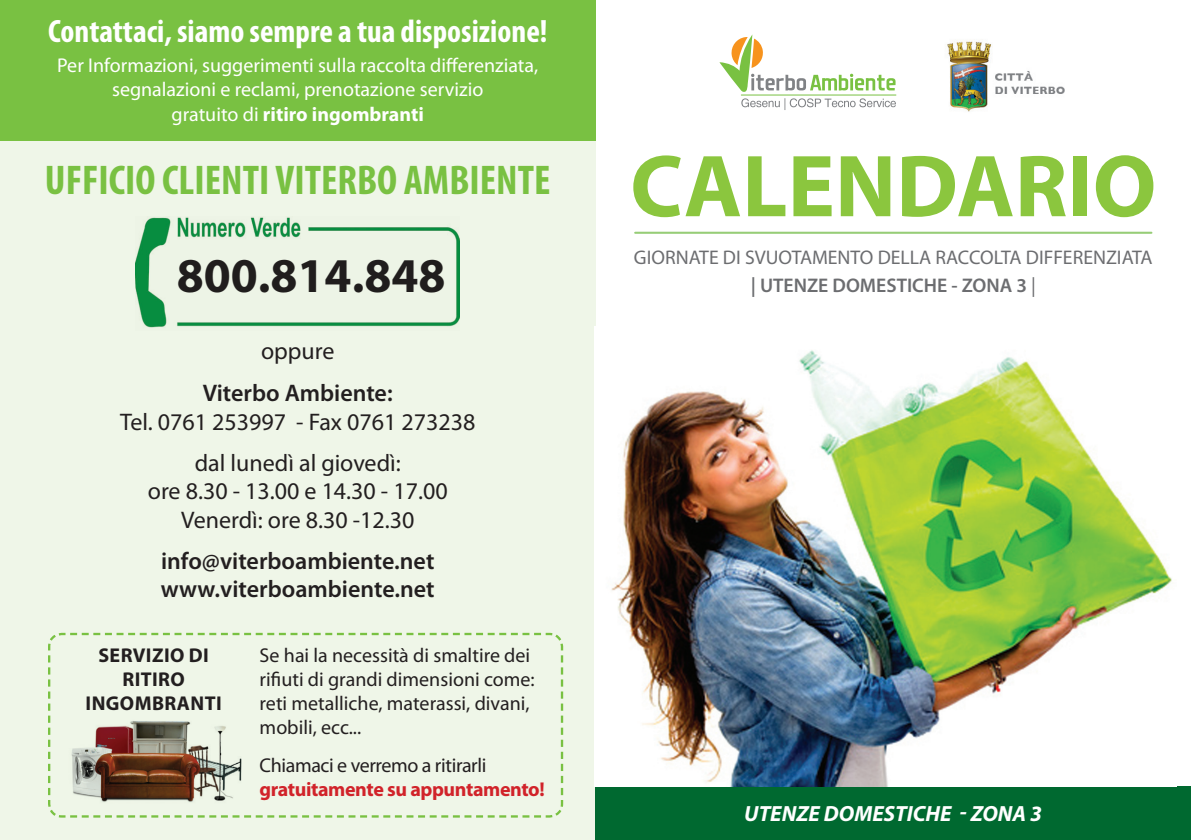
<style>
.page{position:relative;width:1191px;height:840px;background:#fff}
.page>*{position:absolute;margin:0;border:0;box-sizing:border-box;transform-origin:0 0}
.t1{font:700 88.8px "Myriad Pro";color:#8bc63e}
.t2{font:700 48.8px "Myriad Pro";color:#231f20}
.t3{font:700 condensed 41.6px "Myriad Pro";color:#79c142}
.t4{font:700 condensed 32.4px "Myriad Pro";color:#fff}
.t5{font:24px/40.4px "Myriad Pro";color:#231f20;text-align:center}
.t6{font:600 24px/28.8px "Myriad Pro";color:#231f20}
.t7{font:italic 700 22px "Myriad Pro";color:#fff}
.t8{font:20px/24px "Myriad Pro";color:#fff;text-align:center}
.t9{font:20px/24px "Myriad Pro";color:#231f20}
.t10{font:700 20px "Myriad Pro";letter-spacing:-.02em;color:#d1232a}
.t11{font:700 20px/24px "Myriad Pro";letter-spacing:.02em;color:#231f20;text-align:center}
.t12{font:20px "Myriad Pro";letter-spacing:-.02em;color:#231f20}
.t13{font:19.8px/28px "Myriad Pro";color:#6c6d70;text-align:center}
.s1{font-weight:700}
.s2{font-weight:600}
</style>
<div class="page">
<div style="left:0;top:141px;width:595px;height:698px;background:#eff6e8"></div>
<div style="left:0;top:0;width:595px;height:141px;background:#79c142"></div>
<svg style="left:48px;top:632px;width:516px;height:186px"></svg>
<img style="left:65px;top:717px;width:179px;height:85px">
<img style="left:136px;top:217px;width:324px;height:111px">
<div style="left:595px;top:785px;width:596px;height:54px;background:#006930"></div>
<img style="left:611px;top:350px;width:561px;height:435px">
<hr style="left:635px;top:231px;width:516px;height:3px;background:#97cd77">
<svg style="left:741px;top:98px;width:155px;height:12px"></svg>
<hr style="left:741px;top:94px;width:155px;height:1px;background:#79c142">
<svg style="left:719px;top:34px;width:176px;height:58px"></svg>
<img style="left:947px;top:41px;width:118px;height:71px">
<h3 class="t4" style="left:48px;top:11px;width:501px">Contattaci, siamo sempre a tua disposizione!</h3>
<p class="t8" style="left:57px;top:53px;width:483px">Per Informazioni, suggerimenti sulla raccolta differenziata, segnalazioni e reclami, prenotazione servizio<br>gratuito di <span class="s1">ritiro ingombranti</span></p>
<h3 class="t3" style="left:45px;top:154px;width:507px">UFFICIO CLIENTI VITERBO AMBIENTE</h3>
<h2 class="t2" style="left:177px;top:243px;width:270px">800.814.848</h2>
<p class="t5" style="left:261px;top:330px;width:75px">oppure</p>
<p class="t6" style="left:203px;top:378px;width:191px">Viterbo Ambiente:</p>
<p class="t5" style="left:120px;top:401px;width:357px">Tel. 0761 253997 - Fax 0761 273238 dal lunedì al giovedì:</p>
<p class="t5" style="left:148px;top:476px;width:301px;line-height:28.8px">ore 8.30 - 13.00 e 14.30 - 17.00<br>Venerdì: ore 8.30 -12.30</p>
<p class="t6" style="left:161px;top:545px;width:275px">info@viterboambiente.net www.viterboambiente.net</p>
<p class="t11" style="left:86px;top:642px;width:138px">Servizio di ritiro ingombranti</p>
<p class="t9" style="left:260px;top:642px;width:276px">Se hai la necessità di smaltire dei rifiuti di grandi dimensioni come: reti metalliche, materassi, divani, mobili, ecc...</p>
<p class="t12" style="left:260px;top:752px;width:228px">Chiamaci e verremo a ritirarli</p>
<p class="t10" style="left:260px;top:775px;width:286px">gratuitamente su appuntamento!</p>
<h1 class="t1" style="left:630px;top:128px;width:210px">CALENDARIO</h1>
<p class="t13" style="left:634px;top:243px;width:520px">GIORNATE DI SVUOTAMENTO DELLA RACCOLTA DIFFERENZIATA <span class="s2">| UTENZE DOMESTICHE - ZONA 3</span> |</p>
<p class="t7" style="left:744px;top:799px;width:299px">UTENZE DOMESTICHE - ZONA 3</p>
</div>
